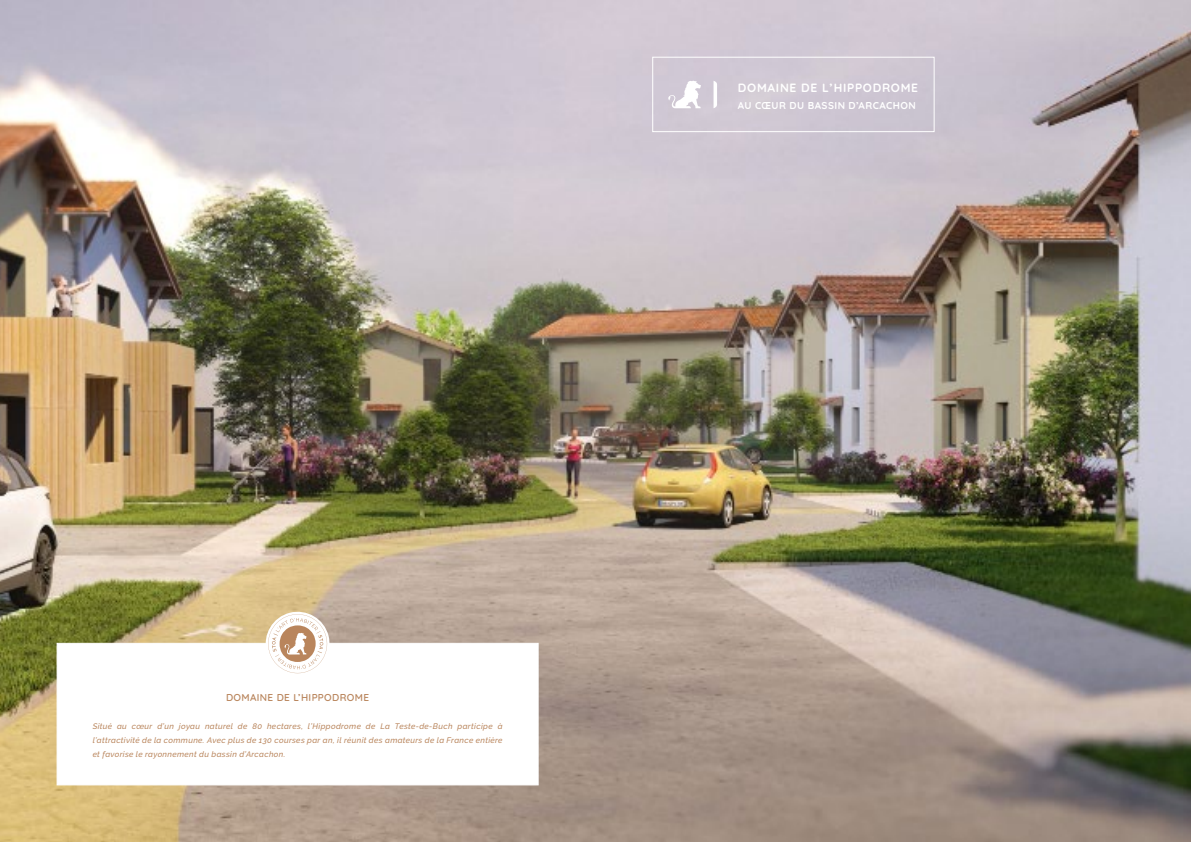
<style>
.page{position:relative;width:1191px;height:842px;background:#fff}
.page>*{position:absolute;margin:0;border:0;box-sizing:border-box;transform-origin:0 0}
.t1{font:700 12px "Quicksand";letter-spacing:.06em;color:#fff}
.t2{font:700 10px "Quicksand";letter-spacing:.045em;color:#fff}
.t3{font:600 10px "Quicksand";letter-spacing:.04em;color:#b9855c}
.t4{font:italic 500 8px/14px "Raleway";letter-spacing:.045em;color:#b9855c;text-align:justify}
</style>
<div class="page">
<img style="left:0;top:0;width:1191px;height:842px">
<div style="left:57px;top:643px;width:481px;height:142px;background:#fff"></div>
<svg style="left:262px;top:608px;width:71px;height:66px"></svg>
<div style="left:652px;top:57px;width:282px;height:75px;border:1px solid #fff"></div>
<svg style="left:668px;top:81px;width:33px;height:27px"></svg>
<svg style="left:713px;top:81px;width:4px;height:27px"></svg>
<p class="t3" style="left:226px;top:690px;width:145px">DOMAINE DE L’HIPPODROME</p>
<p class="t4" style="left:93px;top:719px;width:411px">Situé au cœur d’un joyau naturel de 80 hectares, l’Hippodrome de La Teste-de-Buch participe à l’attractivité de la commune. Avec plus de 130 courses par an, il réunit des amateurs de la France entière et favorise le rayonnement du bassin d’Arcachon.</p>
<h1 class="t1" style="left:738px;top:78px;width:182px">DOMAINE DE L’HIPPODROME</h1>
<p class="t2" style="left:738px;top:97px;width:180px">AU CŒUR DU BASSIN D’ARCACHON</p>
</div>
